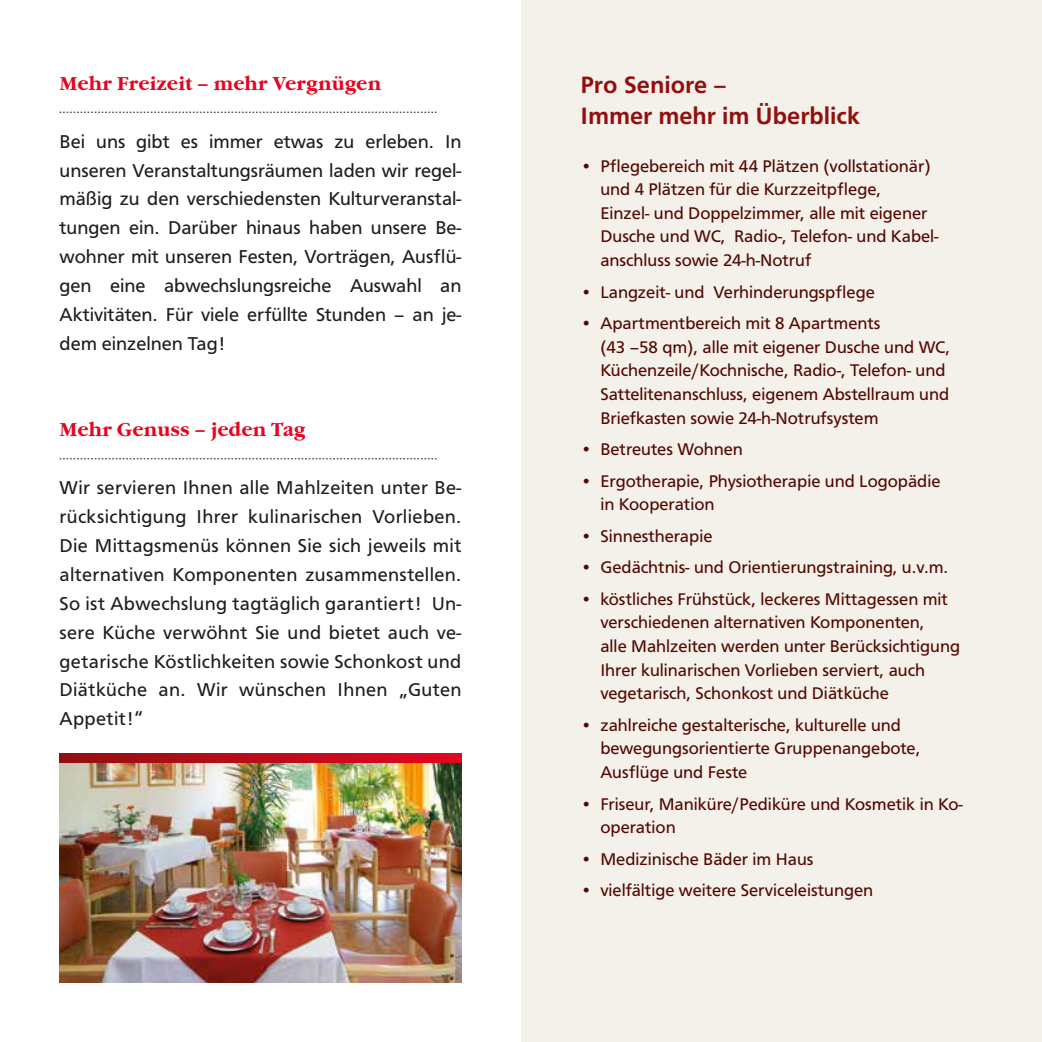
<style>
.page{position:relative;width:1042px;height:1042px;background:#fff}
.page>*{position:absolute;margin:0;border:0;box-sizing:border-box;transform-origin:0 0}
.t1{font:500 24.5px/31.5px "F015 T";color:#930f0f}
.t2{font:19.25px/28.9px "F015 T";color:#1d1d1b;text-align:justify}
.t3{font:700 19.25px "Garamond Itc T";color:#e40521}
.t4{font:17.5px/23.6px "F015 T";color:#520700}
</style>
<div class="page">
<div style="left:521px;top:0;width:521px;height:1042px;background:#f3f1e9"></div>
<svg style="left:60px;top:753px;width:401px;height:10px;background:#bb0b18"></svg>
<img style="left:60px;top:763px;width:401px;height:219px">
<svg style="left:60px;top:112px;width:377px;height:1px"></svg>
<svg style="left:60px;top:458px;width:377px;height:1px"></svg>
<p class="t3" style="left:60px;top:72px;width:323px">Mehr Freizeit – mehr Vergnügen</p>
<p class="t2" style="left:60px;top:127px;width:403px">Bei uns gibt es immer etwas zu erleben. In unseren Veranstaltungsräumen laden wir regel&shy;mäßig zu den verschiedensten Kulturveranstal&shy;tungen ein. Darüber hinaus haben unsere Be&shy;wohner mit unseren Festen, Vorträgen, Ausflü&shy;gen eine abwechslungsreiche Auswahl an Aktivitäten. Für viele erfüllte Stunden – an je&shy;dem einzelnen Tag!</p>
<p class="t3" style="left:60px;top:419px;width:247px">Mehr Genuss – jeden Tag</p>
<p class="t2" style="left:60px;top:473px;width:403px">Wir servieren Ihnen alle Mahlzeiten unter Be&shy;rücksichtigung Ihrer kulinarischen Vorlieben.<br>Die Mittagsmenüs können Sie sich jeweils mit alternativen Komponenten zusammenstellen.<br>So ist Abwechslung tagtäglich garantiert! Un&shy;sere Küche verwöhnt Sie und bietet auch ve&shy;getarische Köstlichkeiten sowie Schonkost und Diätküche an. Wir wünschen Ihnen „Guten Appetit!“</p>
<h1 class="t1" style="left:580px;top:69px;width:281px">Pro Seniore –<br>Immer mehr im Überblick</h1>
<p class="t4" style="left:600px;top:154px;width:340px;text-indent:-20px">• Pflegebereich mit 44 Plätzen (vollstationär) und 4 Plätzen für die Kurzzeitpflege,<br>Einzel- und Doppelzimmer, alle mit eigener Dusche und WC, Radio-, Telefon- und Kabel&shy;anschluss sowie 24-h-Notruf</p>
<p class="t4" style="left:580px;top:280px;width:296px">• Langzeit- und Verhinderungspflege</p>
<p class="t4" style="left:600px;top:311px;width:351px;text-indent:-20px">• Apartmentbereich mit 8 Apartments<br>(43 –58 qm), alle mit eigener Dusche und WC, Küchenzeile/Kochnische, Radio-, Telefon- und Sattelitenanschluss, eigenem Abstellraum und Briefkasten sowie 24-h-Notrufsystem</p>
<p class="t4" style="left:580px;top:437px;width:164px">• Betreutes Wohnen</p>
<p class="t4" style="left:600px;top:469px;width:342px;text-indent:-20px">• Ergotherapie, Physiotherapie und Logopädie in Kooperation</p>
<p class="t4" style="left:580px;top:524px;width:133px">• Sinnestherapie</p>
<p class="t4" style="left:580px;top:556px;width:369px">• Gedächtnis- und Orientierungstraining, u.v.m.</p>
<p class="t4" style="left:600px;top:587px;width:361px;text-indent:-20px">• köstliches Frühstück, leckeres Mittagessen mit verschiedenen alternativen Komponenten,<br>alle Mahlzeiten werden unter Berücksichtigung Ihrer kulinarischen Vorlieben serviert, auch vegetarisch, Schonkost und Diätküche</p>
<p class="t4" style="left:600px;top:713px;width:321px;text-indent:-20px">• zahlreiche gestalterische, kulturelle und bewegungsorientierte Gruppenangebote,<br>Ausflüge und Feste</p>
<p class="t4" style="left:600px;top:792px;width:364px;text-indent:-20px">• Friseur, Maniküre/Pediküre und Kosmetik in Ko&shy;operation</p>
<p class="t4" style="left:580px;top:847px;width:234px">• Medizinische Bäder im Haus</p>
<p class="t4" style="left:580px;top:878px;width:294px">• vielfältige weitere Serviceleistungen</p>
</div>
